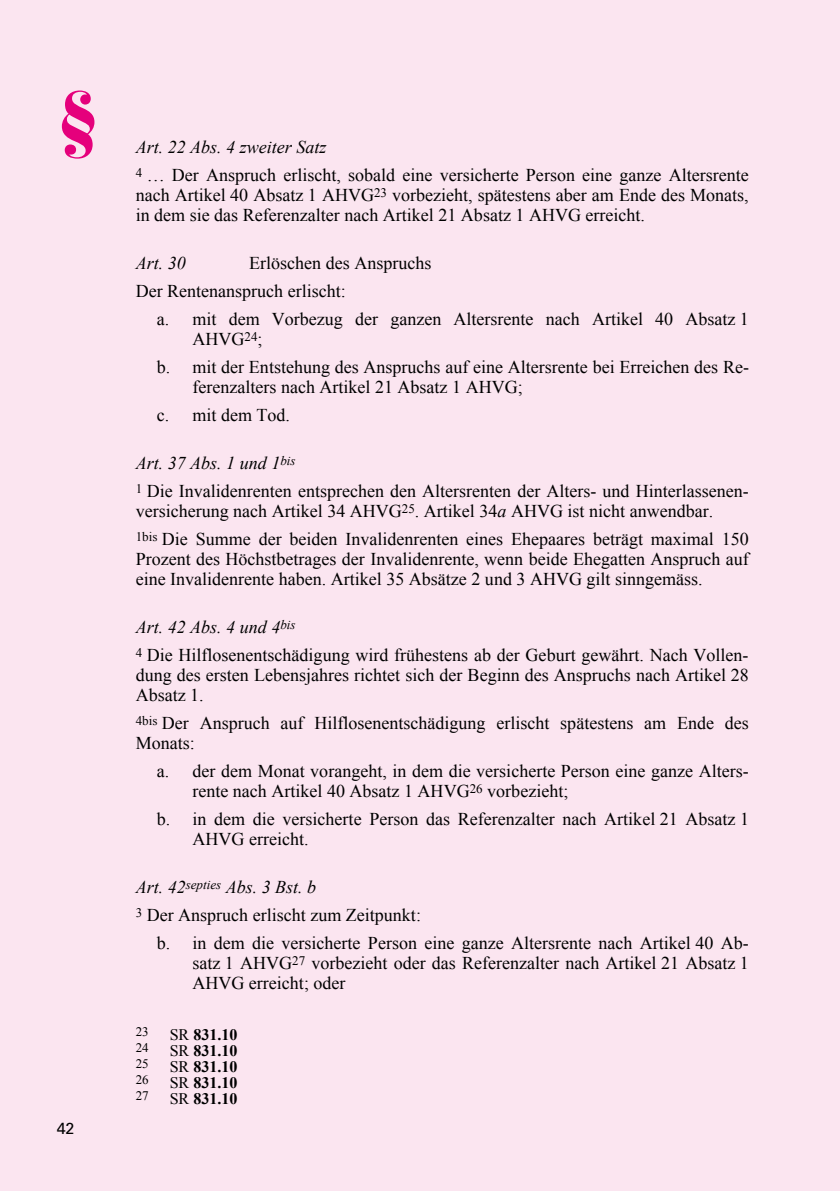
<style>
.page{position:relative;width:840px;height:1191px;background:#fff}
.page>*{position:absolute;margin:0;border:0;box-sizing:border-box;transform-origin:0 0}
.t1{font:900 70px "Bauer Bodoni";color:#e5007c}
.t2{font:18px/20px "Times New Roman";color:#000}
.t3{font:italic 18px "Times New Roman";color:#000}
.t4{font:700 16px "Times New Roman";color:#000}
.t5{font:16px "Univers";color:#000}
.t6{font:13px "Times New Roman";color:#000}
.s1{font-style:italic}
.s2{font-weight:400}
</style>
<div class="page">
<div style="left:0;top:0;width:839px;height:1191px;background:#fbe5f0"></div>
<h1 class="t1" style="left:57px;top:74px;width:44px">§</h1>
<p class="t5" style="left:57px;top:1119px;width:19px">42</p>
<p class="t2" style="left:136px;top:133px;width:614px;line-height:28px"><span class="s1">Art. 22 Abs. 4 zweiter Satz<br></span><sup>4</sup> … Der Anspruch erlischt, sobald eine versicherte Person eine ganze Altersrente</p>
<p class="t2" style="left:136px;top:185px;width:614px">nach Artikel 40 Absatz 1 AHVG<sup>23</sup> vorbezieht, spätestens aber am Ende des Monats, in dem sie das Referenzalter nach Artikel 21 Absatz 1 AHVG erreicht.</p>
<p class="t3" style="left:136px;top:250px;width:52px">Art. 30</p>
<p class="t2" style="left:136px;top:249px;width:297px;line-height:28px;text-indent:113px">Erlöschen des Anspruchs<br>Der Rentenanspruch erlischt:</p>
<p class="t2" style="left:192px;top:309px;width:557px;text-indent:-36px">a. mit dem Vorbezug der ganzen Altersrente nach Artikel 40 Absatz 1<br>AHVG<sup>24</sup>;</p>
<p class="t2" style="left:192px;top:357px;width:557px;text-indent:-36px">b. mit der Entstehung des Anspruchs auf eine Altersrente bei Erreichen des Re&shy;ferenzalters nach Artikel 21 Absatz 1 AHVG;</p>
<p class="t2" style="left:157px;top:405px;width:135px">c. mit dem Tod.</p>
<p class="t2" style="left:136px;top:449px;width:614px;line-height:28px"><span class="s1">Art. 37 Abs. 1 und 1</span><sup>bis<br></sup><sup>1</sup> Die Invalidenrenten entsprechen den Altersrenten der Alters- und Hinterlassenen-</p>
<p class="t2" style="left:136px;top:497px;width:614px;line-height:28px">versicherung nach Artikel 34 AHVG<sup>25</sup>. Artikel 34<span class="s1">a</span> AHVG ist nicht anwendbar.<br><sup>1bis</sup> Die Summe der beiden Invalidenrenten eines Ehepaares beträgt maximal 150</p>
<p class="t2" style="left:136px;top:549px;width:614px">Prozent des Höchstbetrages der Invalidenrente, wenn beide Ehegatten Anspruch auf eine Invalidenrente haben. Artikel 35 Absätze 2 und 3 AHVG gilt sinngemäss.</p>
<p class="t2" style="left:136px;top:613px;width:614px;line-height:28px"><span class="s1">Art. 42 Abs. 4 und 4</span><sup>bis<br></sup><sup>4</sup> Die Hilflosenentschädigung wird frühestens ab der Geburt gewährt. Nach Vollen-</p>
<p class="t2" style="left:136px;top:665px;width:614px">dung des ersten Lebensjahres richtet sich der Beginn des Anspruchs nach Artikel 28<br>Absatz 1.</p>
<p class="t2" style="left:136px;top:713px;width:614px"><sup>4bis</sup> Der Anspruch auf Hilflosenentschädigung erlischt spätestens am Ende des<br>Monats:</p>
<p class="t2" style="left:192px;top:761px;width:557px;text-indent:-36px">a. der dem Monat vorangeht, in dem die versicherte Person eine ganze Alters&shy;rente nach Artikel 40 Absatz 1 AHVG<sup>26</sup> vorbezieht;</p>
<p class="t2" style="left:192px;top:809px;width:558px;text-indent:-36px">b. in dem die versicherte Person das Referenzalter nach Artikel 21 Absatz 1<br>AHVG erreicht.</p>
<p class="t3" style="left:136px;top:874px;width:182px">Art. 42<sup>septies</sup> Abs. 3 Bst. b</p>
<p class="t2" style="left:136px;top:905px;width:286px"><sup>3</sup> Der Anspruch erlischt zum Zeitpunkt:</p>
<p class="t2" style="left:157px;top:933px;width:593px">b. in dem die versicherte Person eine ganze Altersrente nach Artikel 40 Ab-</p>
<p class="t2" style="left:192px;top:953px;width:557px">satz 1 AHVG<sup>27</sup> vorbezieht oder das Referenzalter nach Artikel 21 Absatz 1<br>AHVG erreicht; oder</p>
<p class="t6" style="left:136px;top:1023px;width:15px">23</p>
<p class="t4" style="left:170px;top:1023px;width:69px"><span class="s2">SR</span> 831.10</p>
<p class="t6" style="left:136px;top:1039px;width:15px">24</p>
<p class="t4" style="left:170px;top:1039px;width:69px"><span class="s2">SR</span> 831.10</p>
<p class="t6" style="left:136px;top:1055px;width:15px">25</p>
<p class="t4" style="left:170px;top:1055px;width:69px"><span class="s2">SR</span> 831.10</p>
<p class="t6" style="left:136px;top:1071px;width:15px">26</p>
<p class="t4" style="left:170px;top:1071px;width:69px"><span class="s2">SR</span> 831.10</p>
<p class="t6" style="left:136px;top:1087px;width:15px">27</p>
<p class="t4" style="left:170px;top:1087px;width:69px"><span class="s2">SR</span> 831.10</p>
</div>
